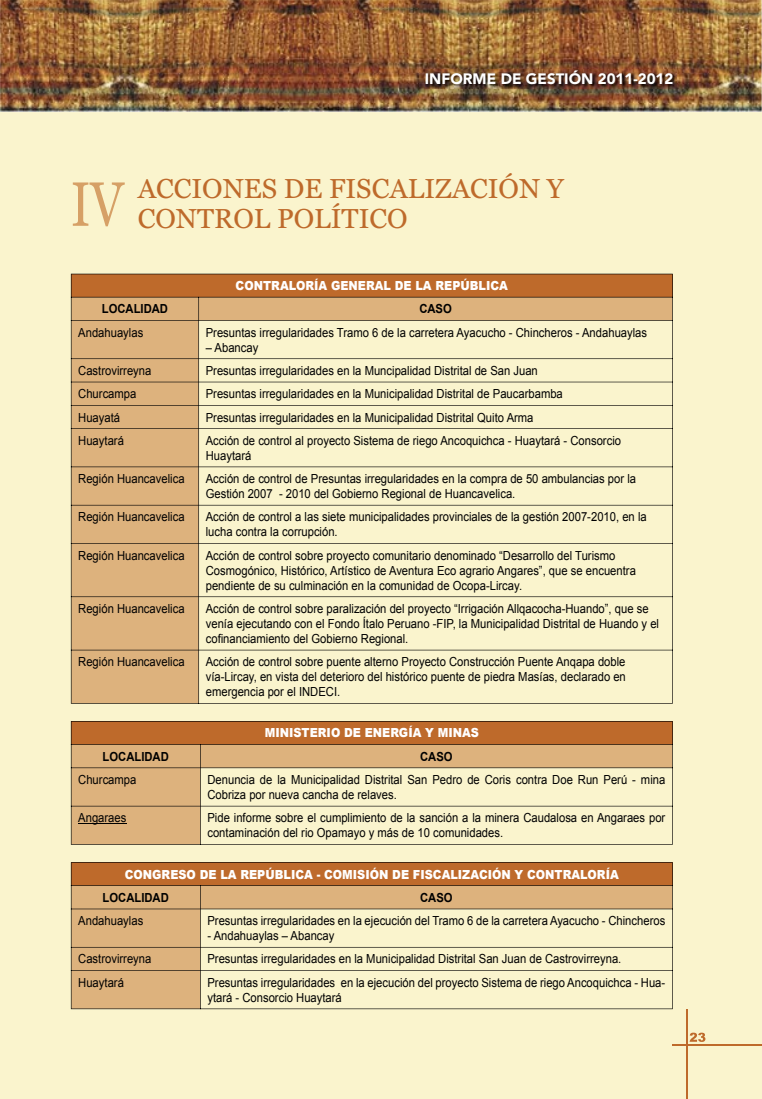
<style>
.page{position:relative;width:762px;height:1099px;background:#fff}
.page>*{position:absolute;margin:0;border:0;box-sizing:border-box;transform-origin:0 0}
.t1{font:62.5px "Georgia";color:#d6a066;scale:.8 1}
.t2{font:27.5px "Georgia";color:#be6a2b}
.t3{font:900 15px "Avenir";color:#fff}
.t4{font:12.5px/15px "Arial";color:#000;scale:.9 1}
.t5{font:900 12.5px "Arial";color:#fff;scale:.9 1}
.t6{font:700 12.5px "Arial";color:#000;scale:.9 1}
</style>
<div class="page">
<div style="left:0;top:23px;width:762px;height:1075px;background:#faf4cd"></div>
<img style="left:0;top:0;width:761px;height:112px">
<img style="left:425px;top:69px;width:251px;height:19px">
<svg style="left:71px;top:274px;width:602px;height:429px;background:#ebd8ad"></svg>
<div style="left:71px;top:721px;width:601px;height:23px;background:#be6a2b"></div>
<svg style="left:72px;top:745px;width:600px;height:99px;background:#edd8ac"></svg>
<hr style="left:71px;top:721px;width:129px;height:1px;background:#000">
<hr style="left:200px;top:721px;width:473px;height:1px;background:#000">
<hr style="left:71px;top:744px;width:129px;height:1px;background:#000">
<hr style="left:201px;top:744px;width:472px;height:1px;background:#000">
<svg style="left:200px;top:744px;width:1px;height:23px"></svg>
<hr style="left:71px;top:767px;width:130px;height:1px;background:#000">
<svg style="left:71px;top:721px;width:1px;height:46px"></svg>
<hr style="left:71px;top:768px;width:1px;height:37px;background:#000">
<hr style="left:201px;top:767px;width:472px;height:1px;background:#000">
<svg style="left:672px;top:721px;width:1px;height:46px"></svg>
<hr style="left:200px;top:768px;width:1px;height:37px;background:#000">
<hr style="left:672px;top:768px;width:1px;height:37px;background:#000">
<hr style="left:71px;top:805px;width:130px;height:1px;background:#000">
<hr style="left:71px;top:806px;width:1px;height:38px;background:#000">
<hr style="left:201px;top:805px;width:472px;height:1px;background:#000">
<hr style="left:200px;top:806px;width:1px;height:38px;background:#000">
<hr style="left:672px;top:806px;width:1px;height:38px;background:#000">
<hr style="left:71px;top:844px;width:129px;height:1px;background:#000">
<hr style="left:201px;top:844px;width:472px;height:1px;background:#000">
<hr style="left:78px;top:823px;width:48px;height:1px;background:#000">
<div style="left:71px;top:862px;width:601px;height:23px;background:#be6a2b"></div>
<svg style="left:72px;top:886px;width:600px;height:122px;background:#eddaae"></svg>
<hr style="left:71px;top:862px;width:129px;height:1px;background:#000">
<hr style="left:200px;top:862px;width:473px;height:1px;background:#000">
<hr style="left:71px;top:885px;width:129px;height:1px;background:#000">
<hr style="left:201px;top:885px;width:472px;height:1px;background:#000">
<svg style="left:200px;top:885px;width:1px;height:23px"></svg>
<hr style="left:71px;top:908px;width:130px;height:1px;background:#000">
<svg style="left:71px;top:862px;width:1px;height:47px"></svg>
<hr style="left:71px;top:909px;width:1px;height:37px;background:#000">
<hr style="left:201px;top:908px;width:472px;height:1px;background:#000">
<svg style="left:672px;top:862px;width:1px;height:47px"></svg>
<hr style="left:200px;top:909px;width:1px;height:37px;background:#000">
<hr style="left:672px;top:909px;width:1px;height:37px;background:#000">
<hr style="left:71px;top:946px;width:130px;height:1px;background:#000">
<hr style="left:201px;top:946px;width:472px;height:1px;background:#000">
<svg style="left:200px;top:947px;width:1px;height:23px"></svg>
<hr style="left:71px;top:970px;width:130px;height:1px;background:#000">
<svg style="left:71px;top:946px;width:1px;height:24px"></svg>
<hr style="left:71px;top:970px;width:1px;height:38px;background:#000">
<hr style="left:201px;top:970px;width:472px;height:1px;background:#000">
<svg style="left:672px;top:946px;width:1px;height:24px"></svg>
<hr style="left:200px;top:970px;width:1px;height:39px;background:#000">
<hr style="left:672px;top:970px;width:1px;height:38px;background:#000">
<hr style="left:71px;top:1008px;width:129px;height:1px;background:#000">
<hr style="left:201px;top:1008px;width:472px;height:1px;background:#000">
<hr style="left:686px;top:1009px;width:2px;height:89px;background:#be6a2b">
<hr style="left:673px;top:1044px;width:89px;height:1px;background:#be6a2b">
<svg style="left:689px;top:1032px;width:16px;height:9px"></svg>
<p class="t3" style="left:425px;top:70px;width:250px">INFORME DE GESTIÓN 2011-2012</p>
<h1 class="t1" style="left:71px;top:169px;width:68px">IV</h1>
<h2 class="t2" style="left:138px;top:173px;width:427px">ACCIONES DE FISCALIZACIÓN Y</h2>
<h2 class="t2" style="left:138px;top:203px;width:271px">CONTROL POLÍTICO</h2>
<p class="t5" style="left:236px;top:279px;width:304px">CONTRALORÍA GENERAL DE LA REPÚBLICA</p>
<p class="t6" style="left:102px;top:302px;width:75px">LOCALIDAD</p>
<p class="t6" style="left:419px;top:302px;width:38px">CASO</p>
<p class="t4" style="left:78px;top:325px;width:74px">Andahuaylas</p>
<p class="t4" style="left:206px;top:325px;width:492px">Presuntas irregularidades Tramo 6 de la carretera Ayacucho - Chincheros - Andahuaylas</p>
<p class="t4" style="left:206px;top:340px;width:60px">– Abancay</p>
<p class="t4" style="left:78px;top:363px;width:83px">Castrovirreyna</p>
<p class="t4" style="left:206px;top:363px;width:370px">Presuntas irregularidades en la Muncipalidad Distrital de San Juan</p>
<p class="t4" style="left:78px;top:386px;width:66px">Churcampa</p>
<p class="t4" style="left:206px;top:386px;width:398px">Presuntas irregularidades en la Municipalidad Distrital de Paucarbamba</p>
<p class="t4" style="left:78px;top:409px;width:48px">Huayatá</p>
<p class="t4" style="left:206px;top:409px;width:366px">Presuntas irregularidades en la Municipalidad Distrital Quito Arma</p>
<p class="t4" style="left:78px;top:433px;width:52px">Huaytará</p>
<p class="t4" style="left:206px;top:433px;width:463px">Acción de control al proyecto Sistema de riego Ancoquichca - Huaytará - Consorcio<br>Huaytará</p>
<p class="t4" style="left:78px;top:471px;width:120px">Región Huancavelica</p>
<p class="t4" style="left:206px;top:471px;width:479px">Acción de control de Presuntas irregularidades en la compra de 50 ambulancias por la<br>Gestión 2007 - 2010 del Gobierno Regional de Huancavelica.</p>
<p class="t4" style="left:78px;top:509px;width:120px">Región Huancavelica</p>
<p class="t4" style="left:206px;top:509px;width:491px">Acción de control a las siete municipalidades provinciales de la gestión 2007-2010, en la lucha contra la corrupción.</p>
<p class="t4" style="left:78px;top:547px;width:120px">Región Huancavelica</p>
<p class="t4" style="left:206px;top:547px;width:479px">Acción de control sobre proyecto comunitario denominado “Desarrollo del Turismo<br>Cosmogónico, Histórico, Artístico de Aventura Eco agrario Angares”, que se encuentra pendiente de su culminación en la comunidad de Ocopa-Lircay.</p>
<p class="t4" style="left:78px;top:601px;width:120px">Región Huancavelica</p>
<p class="t4" style="left:206px;top:601px;width:505px">Acción de control sobre paralización del proyecto “Irrigación Allqacocha-Huando”, que se venía ejecutando con el Fondo Ítalo Peruano -FIP, la Municipalidad Distrital de Huando y el cofinanciamiento del Gobierno Regional.</p>
<p class="t4" style="left:78px;top:654px;width:120px">Región Huancavelica</p>
<p class="t4" style="left:206px;top:654px;width:468px;text-align:justify">Acción de control sobre puente alterno Proyecto Construcción Puente Anqapa doble vía-Lircay, en vista del deterioro del histórico puente de piedra Masías, declarado en emergencia por el INDECI.</p>
<p class="t5" style="left:265px;top:726px;width:239px">MINISTERIO DE ENERGÍA Y MINAS</p>
<p class="t6" style="left:103px;top:749px;width:75px">LOCALIDAD</p>
<p class="t6" style="left:420px;top:749px;width:38px">CASO</p>
<p class="t4" style="left:78px;top:772px;width:66px">Churcampa</p>
<p class="t4" style="left:207px;top:772px;width:510px">Denuncia de la Municipalidad Distrital San Pedro de Coris contra Doe Run Perú - mina<br>Cobriza por nueva cancha de relaves.</p>
<p class="t4" style="left:78px;top:810px;width:55px">Angaraes</p>
<p class="t4" style="left:207px;top:810px;width:510px">Pide informe sobre el cumplimiento de la sanción a la minera Caudalosa en Angaraes por contaminación del rio Opamayo y más de 10 comunidades.</p>
<p class="t5" style="left:125px;top:867px;width:550px">CONGRESO DE LA REPÚBLICA - COMISIÓN DE FISCALIZACIÓN Y CONTRALORÍA</p>
<p class="t6" style="left:103px;top:890px;width:75px">LOCALIDAD</p>
<p class="t6" style="left:420px;top:890px;width:38px">CASO</p>
<p class="t4" style="left:78px;top:913px;width:74px">Andahuaylas</p>
<p class="t4" style="left:207px;top:913px;width:510px">Presuntas irregularidades en la ejecución del Tramo 6 de la carretera Ayacucho - Chincheros</p>
<p class="t4" style="left:207px;top:928px;width:143px">- Andahuaylas – Abancay</p>
<p class="t4" style="left:78px;top:951px;width:83px">Castrovirreyna</p>
<p class="t4" style="left:207px;top:951px;width:461px">Presuntas irregularidades en la Municipalidad Distrital San Juan de Castrovirreyna.</p>
<p class="t4" style="left:78px;top:974px;width:52px">Huaytará</p>
<p class="t4" style="left:207px;top:974px;width:510px">Presuntas irregularidades en la ejecución del proyecto Sistema de riego Ancoquichca - Hua&shy;ytará - Consorcio Huaytará</p>
</div>
